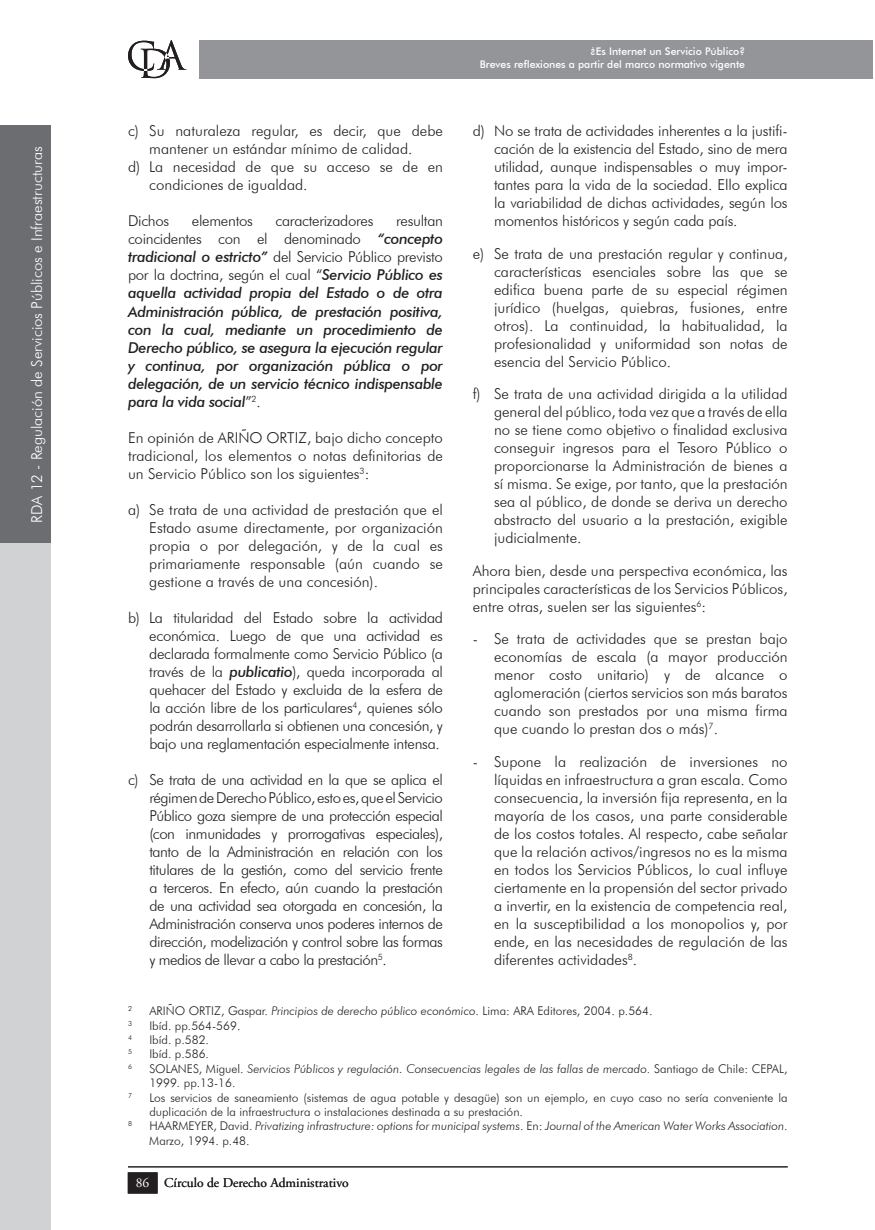
<style>
.page{position:relative;width:875px;height:1230px;background:#fff}
.page>*{position:absolute;margin:0;border:0;box-sizing:border-box;transform-origin:0 0}
.t1{font:300 15px/18px "Futura BT";color:#231f20;text-align:justify}
.t2{font:italic 500 15px/18px "Futura BT";letter-spacing:-.02em;color:#231f20;text-align:justify}
.t3{font:300 15px "Futura BT";color:#fff}
.t4{font:300 15px "Futura BT";letter-spacing:-.02em;color:#231f20}
.t5{font:13.5px "Adobe Garamond Pro";color:#231f20}
.t6{font:300 12px/14.4px "Futura BT";color:#231f20}
.t7{font:italic 300 12px/14.4px "Futura BT";color:#231f20}
.t8{font:500 10.5px/12.6px "Futura BT";color:#fff;text-align:right}
.t9{font:300 7.05px "Futura BT";color:#231f20}
.s1{font-weight:300;font-style:normal}
.s2{font-weight:500;font-style:italic}
.s3{font-style:italic}
.s4{font-style:normal}
.s5{color:#fff}
</style>
<div class="page">
<div style="left:0;top:536px;width:50px;height:693px;background:#d1d2d4"></div>
<div style="left:0;top:126px;width:50px;height:417px;background:#6c6d70"></div>
<div style="left:199px;top:40px;width:673px;height:38px;background:#939598"></div>
<svg style="left:128px;top:40px;width:58px;height:38px"></svg>
<hr style="left:128px;top:1166px;width:659px;height:1px;background:#231f20">
<div style="left:128px;top:1172px;width:29px;height:20px;background:#231f20"></div>
<div style="left:128px;top:1172px;width:29px;height:21px;border:2px solid #231f20"></div>
<p class="t3" style="left:28px;top:523px;width:378px;rotate:-90deg">Rda 12 - Regulación de servicios Públicos e infraestructuras</p>
<p class="t1" style="left:128px;top:122px;width:316px">c) su naturaleza regular, es decir, que debe</p>
<p class="t1" style="left:149px;top:140px;width:264px">mantener un estándar mínimo de calidad.</p>
<p class="t1" style="left:128px;top:158px;width:316px">d) La necesidad de que su acceso se de en</p>
<p class="t1" style="left:149px;top:176px;width:160px">condiciones de igualdad.</p>
<p class="t1" style="left:128px;top:212px;width:43px">dichos</p>
<p class="t1" style="left:192px;top:212px;width:62px">elementos</p>
<p class="t4" style="left:275px;top:212px;width:99px">caracterizadores</p>
<p class="t2" style="left:128px;top:212px;width:316px;text-indent:268px"><span class="s1">resultan coincidentes con el denominado</span> “concepto tradicional o estricto” <span class="s1">del servicio Público previsto por la doctrina, según el cual “</span>Servicio Público es aquella actividad propia del Estado o de otra Administración pública, de prestación positiva, con la cual, mediante un procedimiento de Derecho público, se asegura la ejecución regular y continua, por organización pública o por delegación, de un servicio técnico indispensable para la vida social<span class="s1">”</span><sup>2</sup><span class="s1">.</span></p>
<p class="t1" style="left:128px;top:428px;width:316px">en opinión de aRiÑO ORtiZ, bajo dicho concepto tradicional, los elementos o notas definitorias de un servicio Público son los siguientes<sup>3</sup>:</p>
<p class="t1" style="left:149px;top:500px;width:295px;text-indent:-21px">a) se trata de una actividad de prestación que el estado asume directamente, por organización propia o por delegación, y de la cual es primariamente responsable (aún cuando se gestione a través de una concesión).</p>
<p class="t1" style="left:149px;top:608px;width:295px;text-indent:-21px">b) La titularidad del estado sobre la actividad económica. Luego de que una actividad es declarada formalmente como servicio Público (a través de la <span class="s2">publicatio</span>), queda incorporada al quehacer del estado y excluida de la esfera de la acción libre de los particulares<sup>4</sup>, quienes sólo podrán desarrollarla si obtienen una concesión, y bajo una reglamentación especialmente intensa.</p>
<p class="t1" style="left:149px;top:770px;width:295px;text-indent:-21px">c) se trata de una actividad en la que se aplica el régimen de derecho Público, esto es, que el servicio Público goza siempre de una protección especial (con inmunidades y prorrogativas especiales), tanto de la administración en relación con los titulares de la gestión, como del servicio frente a terceros. en efecto, aún cuando la prestación de una actividad sea otorgada en concesión, la administración conserva unos poderes internos de dirección, modelización y control sobre las formas y medios de llevar a cabo la prestación<sup>5</sup>.</p>
<p class="t8" style="left:479px;top:45px;width:267px">¿Es Internet un Servicio Público?<br>Breves reflexiones a partir del marco normativo vigente</p>
<p class="t1" style="left:494px;top:122px;width:295px;text-indent:-21px">d) No se trata de actividades inherentes a la justifi&shy;cación de la existencia del estado, sino de mera utilidad, aunque indispensables o muy impor&shy;tantes para la vida de la sociedad. ello explica la variabilidad de dichas actividades, según los momentos históricos y según cada país.</p>
<p class="t1" style="left:494px;top:244px;width:295px;text-indent:-21px">e) se trata de una prestación regular y continua, características esenciales sobre las que se edifica buena parte de su especial régimen jurídico (huelgas, quiebras, fusiones, entre otros). La continuidad, la habitualidad, la profesionalidad y uniformidad son notas de esencia del servicio Público.</p>
<p class="t1" style="left:494px;top:385px;width:295px;text-indent:-21px">f) se trata de una actividad dirigida a la utilidad general del público, toda vez que a través de ella no se tiene como objetivo o finalidad exclusiva conseguir ingresos para el tesoro Público o proporcionarse la administración de bienes a sí misma. se exige, por tanto, que la prestación sea al público, de donde se deriva un derecho abstracto del usuario a la prestación, exigible judicialmente.</p>
<p class="t1" style="left:472px;top:561px;width:316px">ahora bien, desde una perspectiva económica, las principales características de los servicios Públicos, entre otras, suelen ser las siguientes<sup>6</sup>:</p>
<p class="t1" style="left:494px;top:629px;width:295px;text-indent:-21px">- se trata de actividades que se prestan bajo economías de escala (a mayor producción menor costo unitario) y de alcance o aglomeración (ciertos servicios son más baratos cuando son prestados por una misma firma que cuando lo prestan dos o más)<sup>7</sup>.</p>
<p class="t1" style="left:494px;top:752px;width:295px;text-indent:-21px">- supone la realización de inversiones no líquidas en infraestructura a gran escala. Como consecuencia, la inversión fija representa, en la mayoría de los casos, una parte considerable de los costos totales. al respecto, cabe señalar que la relación activos/ingresos no es la misma en todos los servicios Públicos, lo cual influye ciertamente en la propensión del sector privado a invertir, en la existencia de competencia real, en la susceptibilidad a los monopolios y, por ende, en las necesidades de regulación de las diferentes actividades<sup>8</sup>.</p>
<p class="t9" style="left:128px;top:1004px;width:6px">2</p>
<p class="t6" style="left:149px;top:1003px;width:504px">aRiÑO ORtiZ, Gaspar. <span class="s3">Principios de derecho público económico</span>. Lima: aRa editores, 2004. p.564.</p>
<p class="t9" style="left:128px;top:1018px;width:6px">3</p>
<p class="t6" style="left:149px;top:1017px;width:93px">ibíd. pp.564-569.</p>
<p class="t9" style="left:128px;top:1033px;width:6px">4</p>
<p class="t6" style="left:149px;top:1032px;width:61px">ibíd. p.582.</p>
<p class="t9" style="left:128px;top:1047px;width:6px">5</p>
<p class="t6" style="left:149px;top:1046px;width:61px">ibíd. p.586.</p>
<p class="t9" style="left:128px;top:1061px;width:6px">6</p>
<p class="t7" style="left:149px;top:1061px;width:639px"><span class="s4">sOLaNes, Miguel.</span> Servicios Públicos y regulación. Consecuencias legales de las fallas de mercado<span class="s4">. santiago de Chile: CePaL,<br>1999</span>. <span class="s4">pp.13-16.</span></p>
<p class="t9" style="left:128px;top:1090px;width:6px">7</p>
<p class="t6" style="left:149px;top:1089px;width:639px">Los servicios de saneamiento (sistemas de agua potable y desagüe) son un ejemplo, en cuyo caso no sería conveniente la duplicación de la infraestructura o instalaciones destinada a su prestación.</p>
<p class="t9" style="left:128px;top:1119px;width:6px">8</p>
<p class="t7" style="left:149px;top:1118px;width:639px"><span class="s4">HaaRMeYeR, david.</span> Privatizing infrastructure: options for municipal systems<span class="s4">. en:</span> Journal of the American Water Works Association<span class="s4">.<br>Marzo, 1994. p.48.</span></p>
<p class="t5" style="left:136px;top:1174px;width:214px"><span class="s5">86</span> Círculo de Derecho Administrativo</p>
</div>
